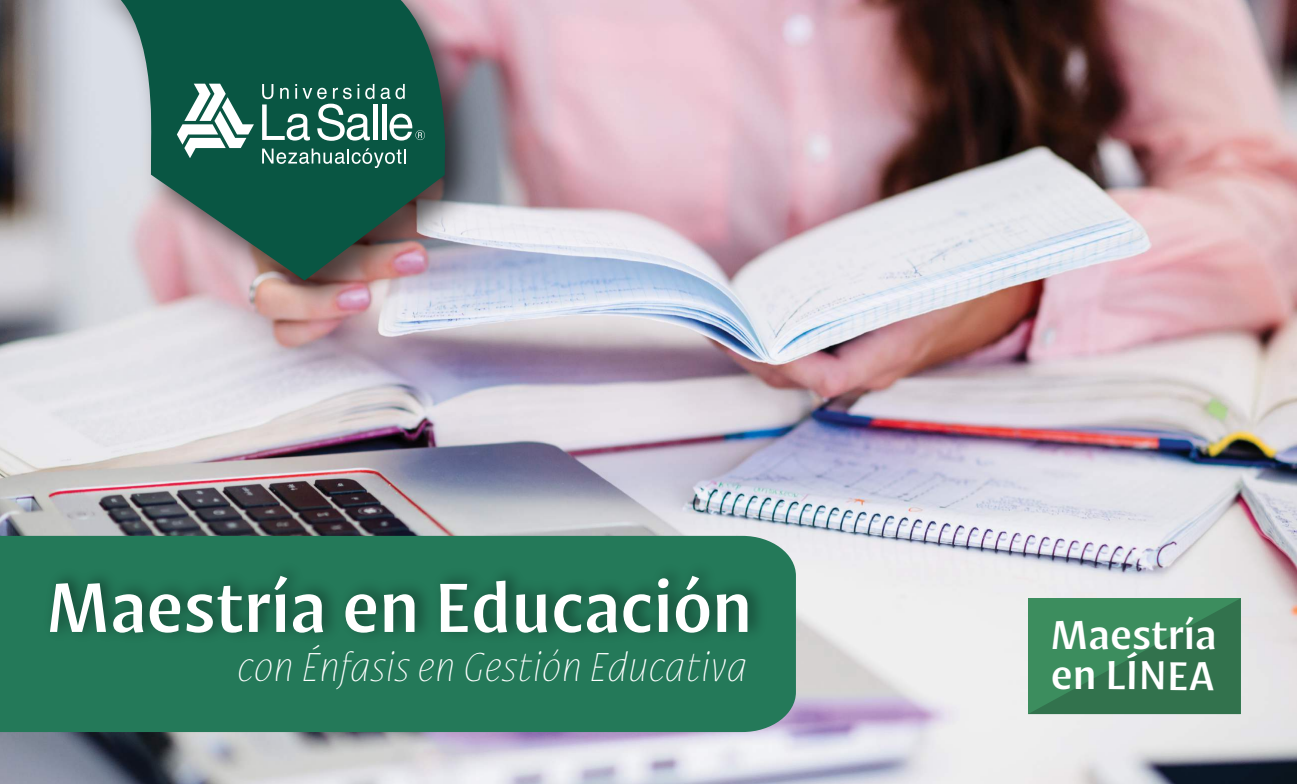
<style>
.page{position:relative;width:1297px;height:784px;background:#fff}
.page>*{position:absolute;margin:0;border:0;box-sizing:border-box;transform-origin:0 0}
.t1{font:73.9px "Indivisa Display Sans";color:#fff}
.t2{font:italic 100 43px "Indivisa Display Sans";color:#fff}
.t3{font:42.7px "Indivisa Display Sans";color:#fff}
</style>
<div class="page">
<img style="left:0;top:0;width:1297px;height:784px">
<img style="left:59px;top:0;width:435px;height:329px">
<svg style="left:76px;top:0;width:370px;height:281px;background:#5a7f77"></svg>
<svg style="left:262px;top:148px;width:144px;height:20px;background:#437e6f"></svg>
<svg style="left:177px;top:84px;width:77px;height:74px"></svg>
<hr style="left:373px;top:104px;width:4px;height:36px;background:#fff">
<hr style="left:382px;top:104px;width:4px;height:36px;background:#fff">
<svg style="left:390px;top:114px;width:35px;height:27px"></svg>
<svg style="left:262px;top:84px;width:112px;height:57px"></svg>
<svg style="left:381px;top:84px;width:24px;height:15px"></svg>
<div style="left:0;top:536px;width:796px;height:196px;background:#247959"></div>
<img style="left:33px;top:550px;width:745px;height:121px">
<svg style="left:1028px;top:598px;width:213px;height:116px;background:#377f55"></svg>
<h1 class="t1" style="left:46px;top:550px;width:708px">Maestría en Educación</h1>
<p class="t2" style="left:237px;top:636px;width:512px">con Énfasis en Gestión Educativa</p>
<p class="t3" style="left:1050px;top:602px;width:169px">Maestría</p>
<p class="t3" style="left:1051px;top:642px;width:47px">en</p>
<p class="t3" style="left:1106px;top:641px;width:111px;rotate:1deg">LÍNEA</p>
</div>
